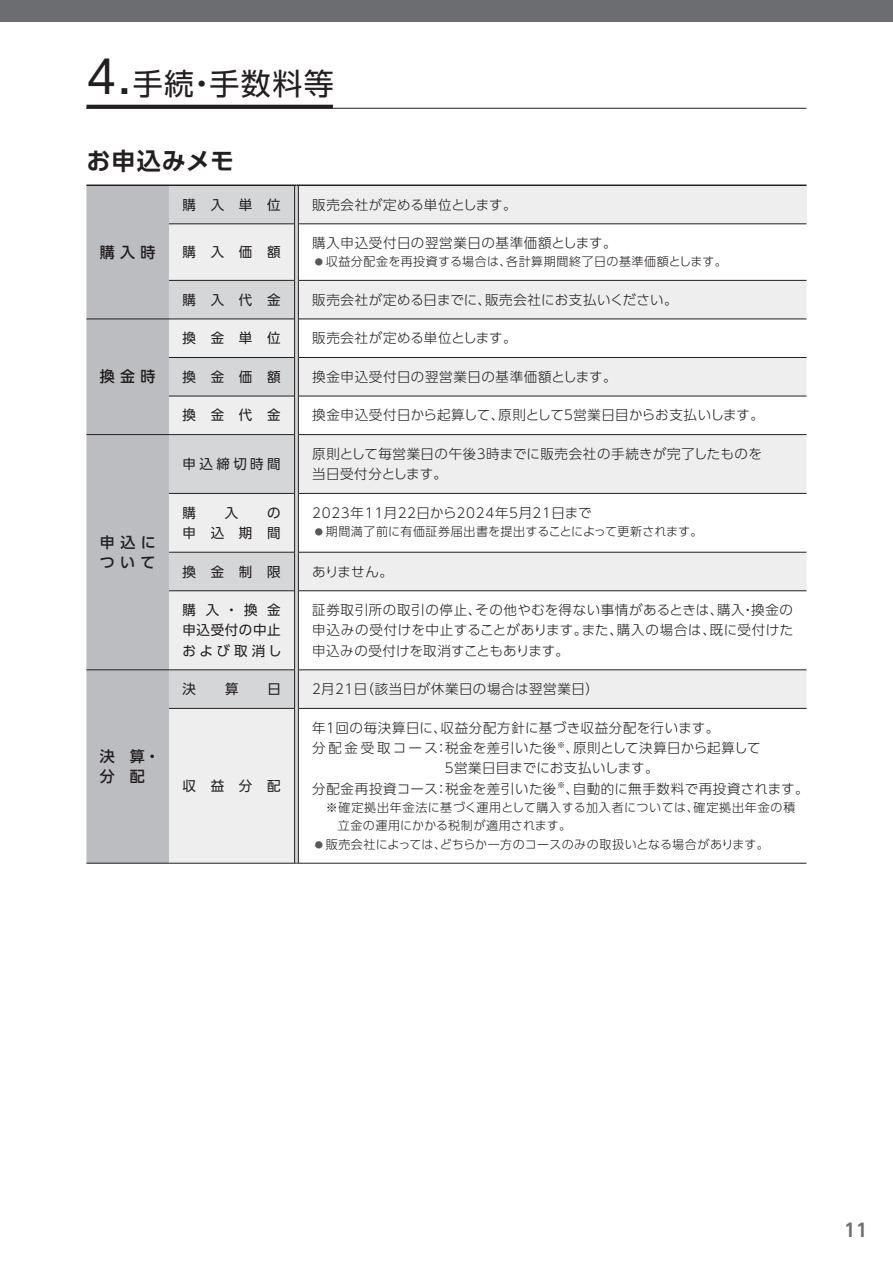
<style>
.page{position:relative;width:893px;height:1263px;background:#fff}
.page>*{position:absolute;margin:0;border:0;box-sizing:border-box;transform-origin:0 0}
.t1{font:30px "UD Shin Go Pro";letter-spacing:.05em;color:#231f20}
.t2{font:700 24px "UD Shin Go Pro De";letter-spacing:.045em;color:#231f20}
.t3{font:700 18px "UD Shin Go Pro De";color:#6c6d70}
.t4{font:500 15px/20.2px "UD Shin Go Pro";letter-spacing:.35em;color:#231f20}
.t5{font:300 13.5px/20.2px "UD Shin Go Pro";letter-spacing:.03em;color:#231f20}
.t6{font:300 13.5px "UD Shin Go Pro";letter-spacing:.05em;color:#231f20}
.t7{font:13.5px/20.2px "UD Shin Go Pro";letter-spacing:1.095em;color:#231f20;text-align:right}
.t8{font:300 13.5px "UD Shin Go Pro";letter-spacing:.005em;color:#231f20}
.t9{font:300 12px/18px "UD Shin Go Pro";letter-spacing:.05em;color:#231f20}
.t10{font:300 12px "UD Shin Go Pro";letter-spacing:.015em;color:#231f20}
.t11{font:300 12px "UD Shin Go Pro";letter-spacing:.025em;color:#231f20}
.s1{font-size:45px}
.s2{font-size:8.25px;color:#57585a}
</style>
<div class="page">
<div style="left:0;top:0;width:893px;height:21px;background:#6c6d70"></div>
<div style="left:86px;top:186px;width:83px;height:677px;background:#bcbdc0"></div>
<div style="left:169px;top:186px;width:125px;height:37px;background:#d5d6d8"></div>
<div style="left:296px;top:185px;width:510px;height:39px;background:#eeeeef"></div>
<svg style="left:169px;top:224px;width:637px;height:639px"></svg>
<svg style="left:295px;top:186px;width:3px;height:38px"></svg>
<svg style="left:295px;top:224px;width:3px;height:56px"></svg>
<svg style="left:295px;top:280px;width:3px;height:39px"></svg>
<svg style="left:295px;top:319px;width:3px;height:38px"></svg>
<svg style="left:295px;top:357px;width:3px;height:39px"></svg>
<svg style="left:295px;top:396px;width:3px;height:39px"></svg>
<svg style="left:295px;top:435px;width:3px;height:58px"></svg>
<svg style="left:295px;top:493px;width:3px;height:59px"></svg>
<svg style="left:295px;top:552px;width:3px;height:39px"></svg>
<svg style="left:295px;top:591px;width:3px;height:79px"></svg>
<svg style="left:295px;top:670px;width:3px;height:38px"></svg>
<svg style="left:295px;top:708px;width:3px;height:155px"></svg>
<hr style="left:86px;top:319px;width:83px;height:1px;background:#231f20">
<hr style="left:169px;top:319px;width:125px;height:1px;background:#231f20">
<hr style="left:299px;top:319px;width:507px;height:1px;background:#231f20">
<hr style="left:86px;top:434px;width:83px;height:1px;background:#231f20">
<hr style="left:169px;top:434px;width:125px;height:1px;background:#231f20">
<hr style="left:299px;top:434px;width:507px;height:1px;background:#231f20">
<hr style="left:86px;top:669px;width:83px;height:1px;background:#231f20">
<hr style="left:169px;top:669px;width:125px;height:1px;background:#231f20">
<hr style="left:299px;top:669px;width:507px;height:1px;background:#231f20">
<hr style="left:86px;top:863px;width:83px;height:1px;background:#231f20">
<hr style="left:169px;top:863px;width:127px;height:1px;background:#231f20">
<hr style="left:296px;top:863px;width:510px;height:1px;background:#231f20">
<hr style="left:86px;top:185px;width:83px;height:1px;background:#231f20">
<hr style="left:169px;top:185px;width:127px;height:1px;background:#231f20">
<hr style="left:296px;top:185px;width:510px;height:1px;background:#231f20">
<hr style="left:169px;top:223px;width:125px;height:1px;background:#231f20">
<hr style="left:299px;top:223px;width:507px;height:1px;background:#231f20">
<hr style="left:169px;top:280px;width:125px;height:1px;background:#231f20">
<hr style="left:299px;top:280px;width:507px;height:1px;background:#231f20">
<hr style="left:169px;top:357px;width:125px;height:1px;background:#231f20">
<hr style="left:299px;top:357px;width:507px;height:1px;background:#231f20">
<hr style="left:169px;top:396px;width:125px;height:1px;background:#231f20">
<hr style="left:299px;top:396px;width:507px;height:1px;background:#231f20">
<hr style="left:169px;top:493px;width:125px;height:1px;background:#231f20">
<hr style="left:299px;top:493px;width:507px;height:1px;background:#231f20">
<hr style="left:169px;top:552px;width:125px;height:1px;background:#231f20">
<hr style="left:299px;top:552px;width:507px;height:1px;background:#231f20">
<hr style="left:169px;top:590px;width:125px;height:1px;background:#231f20">
<hr style="left:299px;top:590px;width:507px;height:1px;background:#231f20">
<hr style="left:169px;top:708px;width:125px;height:1px;background:#231f20">
<hr style="left:299px;top:708px;width:507px;height:1px;background:#231f20">
<hr style="left:294px;top:186px;width:1px;height:38px;background:#231f20">
<hr style="left:298px;top:186px;width:1px;height:38px;background:#231f20">
<hr style="left:294px;top:224px;width:1px;height:56px;background:#231f20">
<hr style="left:298px;top:224px;width:1px;height:56px;background:#231f20">
<hr style="left:294px;top:280px;width:1px;height:39px;background:#231f20">
<hr style="left:298px;top:280px;width:1px;height:39px;background:#231f20">
<hr style="left:294px;top:319px;width:1px;height:38px;background:#231f20">
<hr style="left:298px;top:319px;width:1px;height:38px;background:#231f20">
<hr style="left:294px;top:357px;width:1px;height:39px;background:#231f20">
<hr style="left:298px;top:357px;width:1px;height:39px;background:#231f20">
<hr style="left:294px;top:396px;width:1px;height:39px;background:#231f20">
<hr style="left:298px;top:396px;width:1px;height:39px;background:#231f20">
<hr style="left:294px;top:435px;width:1px;height:58px;background:#231f20">
<hr style="left:298px;top:435px;width:1px;height:58px;background:#231f20">
<hr style="left:294px;top:493px;width:1px;height:59px;background:#231f20">
<hr style="left:298px;top:493px;width:1px;height:59px;background:#231f20">
<hr style="left:294px;top:552px;width:1px;height:39px;background:#231f20">
<hr style="left:298px;top:552px;width:1px;height:39px;background:#231f20">
<hr style="left:294px;top:591px;width:1px;height:79px;background:#231f20">
<hr style="left:298px;top:591px;width:1px;height:79px;background:#231f20">
<hr style="left:294px;top:670px;width:1px;height:38px;background:#231f20">
<hr style="left:298px;top:670px;width:1px;height:38px;background:#231f20">
<hr style="left:294px;top:708px;width:1px;height:155px;background:#231f20">
<hr style="left:298px;top:708px;width:1px;height:155px;background:#231f20">
<hr style="left:86px;top:108px;width:720px;height:1px;background:#231f20">
<div style="left:86px;top:105px;width:247px;height:4px;border:2px solid #231f20"></div>
<h1 class="t1" style="left:86px;top:59px;width:249px"><span class="s1">4.</span>手続・手数料等</h1>
<h2 class="t2" style="left:86px;top:141px;width:149px">お申込みメモ</h2>
<p class="t4" style="left:100px;top:242px;width:57px">購入時</p>
<p class="t4" style="left:100px;top:366px;width:57px">換金時</p>
<p class="t4" style="left:100px;top:531px;width:58px">申込について</p>
<p class="t4" style="left:100px;top:746px;width:61px">決 算・分 配</p>
<p class="t7" style="left:182px;top:194px;width:100px">購入単位</p>
<p class="t5" style="left:312px;top:194px;width:206px">販売会社が定める単位とします。</p>
<p class="t7" style="left:182px;top:242px;width:100px">購入価額</p>
<p class="t6" style="left:312px;top:232px;width:306px">購入申込受付日の翌営業日の基準価額とします。</p>
<p class="t9" style="left:315px;top:252px;width:413px"><span class="s2">●</span> 収益分配金を再投資する場合は、各計算期間終了日の基準価額とします。</p>
<p class="t7" style="left:182px;top:289px;width:100px">購入代金</p>
<p class="t5" style="left:312px;top:289px;width:367px">販売会社が定める日までに、販売会社にお支払いください。</p>
<p class="t7" style="left:182px;top:328px;width:100px">換金単位</p>
<p class="t5" style="left:312px;top:328px;width:206px">販売会社が定める単位とします。</p>
<p class="t7" style="left:182px;top:366px;width:100px">換金価額</p>
<p class="t6" style="left:312px;top:366px;width:306px">換金申込受付日の翌営業日の基準価額とします。</p>
<p class="t7" style="left:182px;top:405px;width:100px">換金代金</p>
<p class="t5" style="left:312px;top:405px;width:453px">換金申込受付日から起算して、原則として５営業日目からお支払いします。</p>
<p class="t7" style="left:182px;top:453px;width:100px">申込締切時間</p>
<p class="t5" style="left:312px;top:443px;width:451px">原則として毎営業日の午後３時までに販売会社の手続きが完了したものを当日受付分とします。</p>
<p class="t7" style="left:182px;top:502px;width:15px">購</p>
<p class="t7" style="left:225px;top:502px;width:15px">入</p>
<p class="t7" style="left:182px;top:502px;width:100px">の<br>申込期間</p>
<p class="t6" style="left:312px;top:502px;width:281px">2023年11月22日から2024年5月21日まで</p>
<p class="t11" style="left:315px;top:522px;width:389px"><span class="s2">●</span> 期間満了前に有価証券届出書を提出することによって更新されます。</p>
<p class="t7" style="left:182px;top:561px;width:100px">換金制限</p>
<p class="t5" style="left:312px;top:561px;width:82px">ありません。</p>
<p class="t7" style="left:182px;top:599px;width:101px;text-align:justify">購 入・換 金申込受付の中止および取消し</p>
<p class="t5" style="left:312px;top:599px;width:482px;text-align:justify">証券取引所の取引の停止、その他やむを得ない事情があるときは、購入・換金の申込みの受付けを中止することがあります。また、購入の場合は、既に受付けた申込みの受付けを取消すこともあります。</p>
<p class="t7" style="left:182px;top:679px;width:15px">決</p>
<p class="t7" style="left:225px;top:679px;width:15px">算</p>
<p class="t7" style="left:267px;top:679px;width:15px">日</p>
<p class="t5" style="left:310px;top:678px;width:291px">２月21日（該当日が休業日の場合は翌営業日）</p>
<p class="t7" style="left:182px;top:775px;width:100px">収益分配</p>
<p class="t5" style="left:312px;top:717px;width:409px">年１回の毎決算日に、収益分配方針に基づき収益分配を行います。</p>
<p class="t5" style="left:312px;top:737px;width:450px">分配金受取コース：税金を差引いた後<sup>※</sup>、原則として決算日から起算して</p>
<p class="t8" style="left:442px;top:757px;width:218px">５営業日目までにお支払いします。</p>
<p class="t5" style="left:312px;top:778px;width:498px">分配金再投資コース：税金を差引いた後<sup>※</sup>、自動的に無手数料で再投資されます。</p>
<p class="t9" style="left:338px;top:798px;width:459px;text-indent:-12px">※確定拠出年金法に基づく運用として購入する加入者については、確定拠出年金の積立金の運用にかかる税制が適用されます。</p>
<p class="t10" style="left:315px;top:835px;width:455px"><span class="s2">●</span> 販売会社によっては、どちらか一方のコースのみの取扱いとなる場合があります。</p>
<h3 class="t3" style="left:844px;top:1215px;width:25px">11</h3>
</div>
